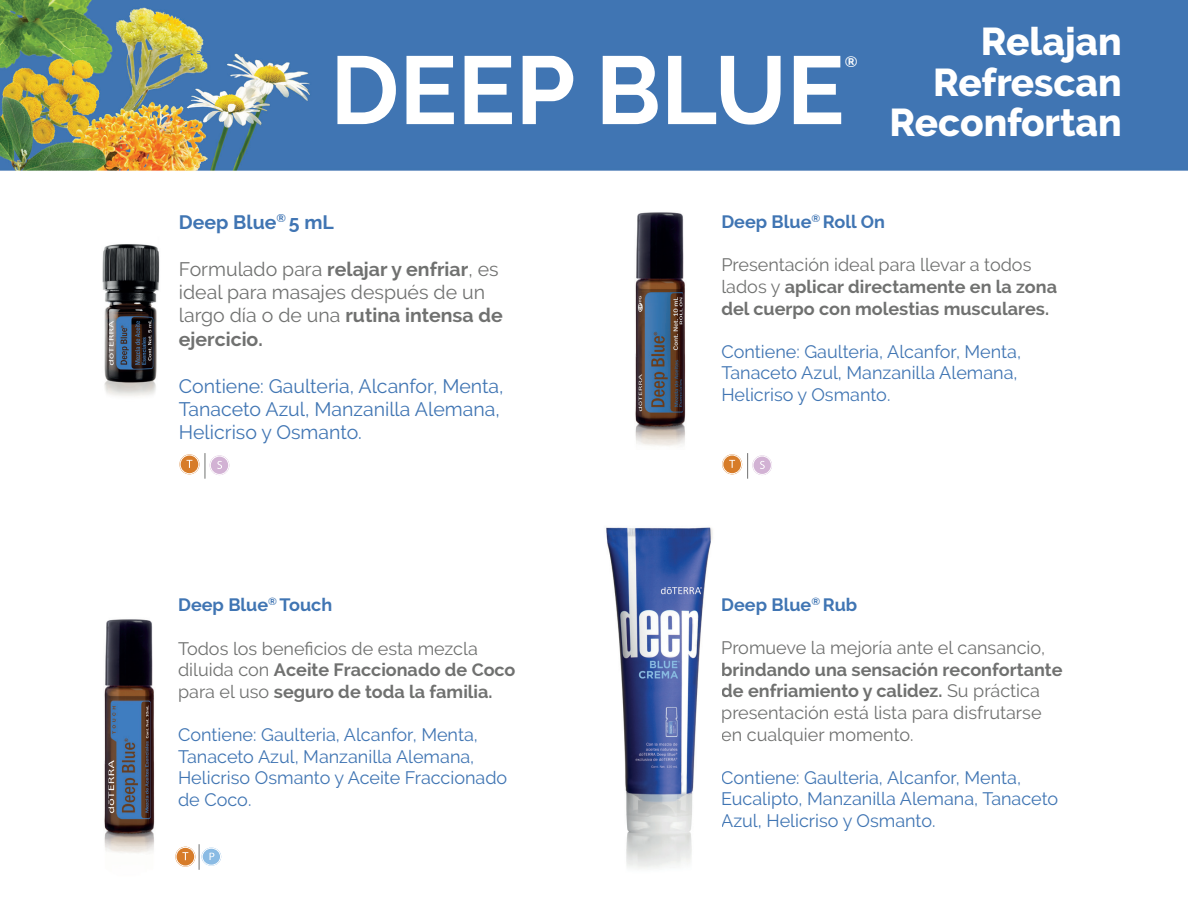
<style>
.page{position:relative;width:1188px;height:918px;background:#fff}
.page>*{position:absolute;margin:0;border:0;box-sizing:border-box;transform-origin:0 0}
.t1{font:700 96.15px "Raleway";color:#fff}
.t2{font:800 38.7px/40.5px "Raleway";color:#fff;text-align:right}
.t3{font:19.5px/23.4px "Raleway";color:#707170}
.t4{font:19.5px/23.4px "Raleway";color:#4075b3}
.t5{font:700 19.5px "Raleway";color:#4075b3}
.t6{font:18px/21.6px "Raleway";color:#4075b3}
.t7{font:18px/21.6px "Raleway";color:#707170}
.t8{font:700 18px/21.6px "Raleway";color:#707170}
.t9{font:700 18px "Raleway";color:#4075b3}
.t10{font:700 15.3px "Raleway";color:#fff}
.s1{font-weight:700}
.s2{font-weight:400}
</style>
<div class="page">
<img style="left:0;top:0;width:1188px;height:870px">
<img style="left:97px;top:231px;width:67px;height:213px">
<img style="left:632px;top:208px;width:55px;height:242px">
<svg style="left:179px;top:454px;width:20px;height:20px"></svg>
<div style="left:180px;top:455px;width:19px;height:19px;border:1px solid #fff;border-radius:50%"></div>
<svg style="left:187px;top:460px;width:5px;height:8px"></svg>
<div style="left:210px;top:455px;width:19px;height:20px;background:#d2b2d4;border-radius:50%"></div>
<div style="left:210px;top:456px;width:19px;height:19px;border:1px solid #fff;border-radius:50%"></div>
<svg style="left:217px;top:461px;width:5px;height:8px"></svg>
<svg style="left:205px;top:453px;width:1px;height:26px"></svg>
<svg style="left:722px;top:454px;width:20px;height:20px"></svg>
<div style="left:723px;top:455px;width:19px;height:19px;border:1px solid #fff;border-radius:50%"></div>
<svg style="left:729px;top:460px;width:6px;height:8px"></svg>
<svg style="left:752px;top:455px;width:20px;height:20px"></svg>
<div style="left:753px;top:456px;width:19px;height:19px;border:1px solid #fff;border-radius:50%"></div>
<svg style="left:760px;top:461px;width:5px;height:8px"></svg>
<svg style="left:747px;top:453px;width:1px;height:26px"></svg>
<img style="left:78px;top:606px;width:104px;height:264px">
<svg style="left:199px;top:844px;width:1px;height:26px"></svg>
<svg style="left:175px;top:847px;width:20px;height:20px"></svg>
<div style="left:176px;top:847px;width:19px;height:19px;border:1px solid #fff;border-radius:50%"></div>
<svg style="left:182px;top:852px;width:6px;height:8px"></svg>
<svg style="left:201px;top:848px;width:20px;height:18px"></svg>
<div style="left:202px;top:848px;width:19px;height:17px;border:1px solid #fff;border-radius:50%"></div>
<svg style="left:210px;top:853px;width:4px;height:7px"></svg>
<img style="left:598px;top:517px;width:123px;height:353px">
<h1 class="t1" style="left:330px;top:35px;width:516px">DEEP BLUE</h1>
<p class="t10" style="left:845px;top:53px;width:14px">®</p>
<h2 class="t2" style="left:890px;top:22px;width:234px">Relajan<br>Refrescan<br>Reconfortan</h2>
<p class="t5" style="left:179px;top:211px;width:157px">Deep Blue<sup>®</sup> 5 mL</p>
<p class="t3" style="left:179px;top:257px;width:325px">Formulado para <span class="s1">relajar y enfriar</span>, es ideal para masajes después de un largo día o de una <span class="s1">rutina intensa de ejercicio.</span></p>
<p class="t4" style="left:179px;top:374px;width:326px">Contiene: Gaulteria, Alcanfor, Menta,<br>Tanaceto Azul, Manzanilla Alemana,<br>Helicriso y Osmanto.</p>
<p class="t9" style="left:178px;top:595px;width:156px">Deep Blue<sup>®</sup> Touch</p>
<p class="t7" style="left:178px;top:637px;width:339px">Todos los beneficios de esta mezcla diluida con <span class="s1">Aceite Fraccionado de Coco </span>para el uso <span class="s1">seguro de toda la familia.</span></p>
<p class="t6" style="left:178px;top:724px;width:331px">Contiene: Gaulteria, Alcanfor, Menta,<br>Tanaceto Azul, Manzanilla Alemana,<br>Helicriso Osmanto y Aceite Fraccionado de Coco.</p>
<p class="t9" style="left:721px;top:212px;width:165px">Deep Blue<sup>®</sup> Roll On</p>
<p class="t8" style="left:721px;top:254px;width:337px"><span class="s2">Presentación ideal para llevar a todos lados y</span> aplicar directamente en la zona del cuerpo con molestias musculares.</p>
<p class="t6" style="left:721px;top:341px;width:301px">Contiene: Gaulteria, Alcanfor, Menta,<br>Tanaceto Azul, Manzanilla Alemana,<br>Helicriso y Osmanto.</p>
<p class="t9" style="left:721px;top:594px;width:138px">Deep Blue<sup>®</sup> Rub</p>
<p class="t7" style="left:721px;top:637px;width:326px">Promueve la mejoría ante el cansancio,</p>
<p class="t7" style="left:721px;top:659px;width:343px"><span class="s1">brindando una sensación reconfortante de enfriamiento y calidez.</span> Su práctica presentación está lista para disfrutarse en cualquier momento.</p>
<p class="t6" style="left:721px;top:767px;width:338px">Contiene: Gaulteria, Alcanfor, Menta,<br>Eucalipto, Manzanilla Alemana, Tanaceto<br>Azul, Helicriso y Osmanto.</p>
</div>
